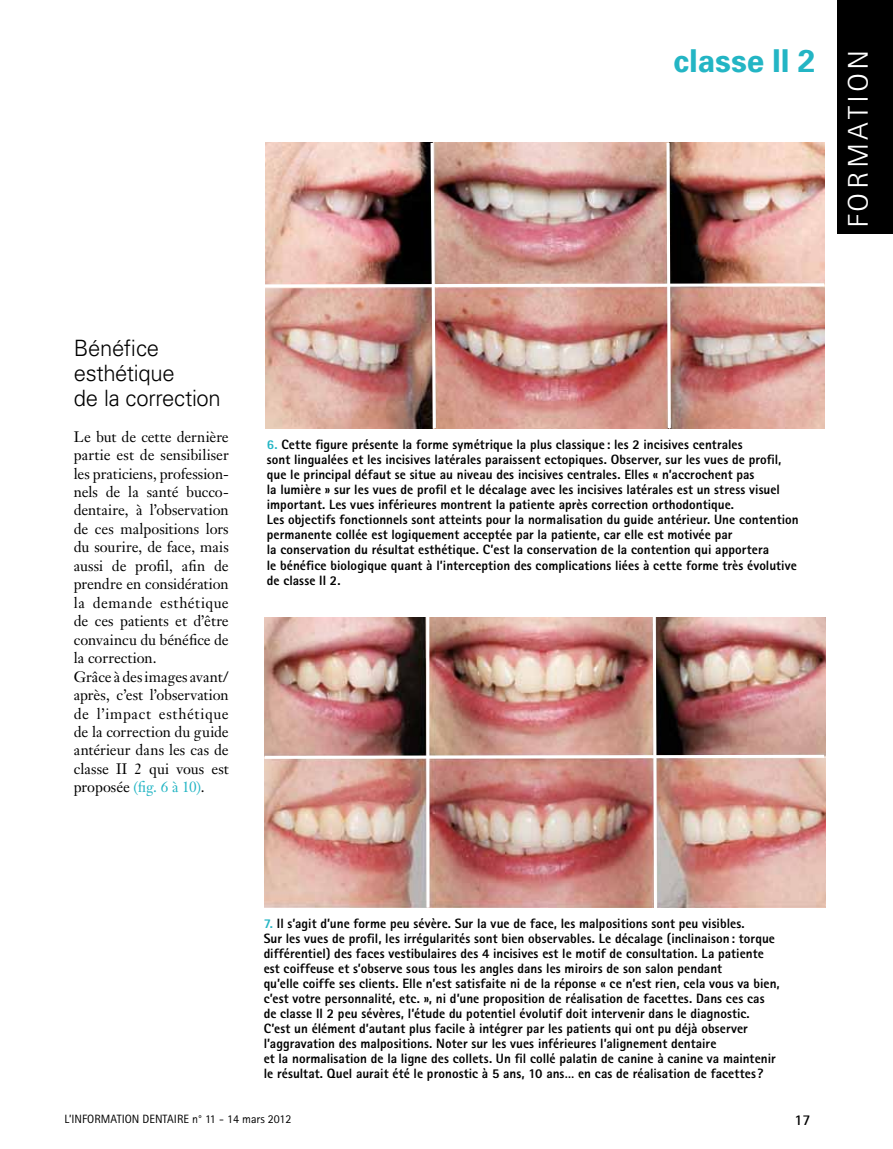
<style>
.page{position:relative;width:893px;height:1149px;background:#fff}
.page>*{position:absolute;margin:0;border:0;box-sizing:border-box;transform-origin:0 0}
.t1{font:700 31.5px "Univers";letter-spacing:-.005em;color:#23b5c4}
.t2{font:300 28.5px "Rotis Sans Serif";letter-spacing:.1em;color:#fff;scale:1.16 1}
.t3{font:300 22.5px/24.8px "Univers";letter-spacing:-.015em;color:#000}
.t4{font:15px/18.5px "Janson Text";color:#000}
.t5{font:700 15px "Rotis Sans Serif";color:#000}
.t6{font:800 13.5px/15px "Rotis Sans Serif";letter-spacing:.005em;color:#000}
.t7{font:12px "Rotis Sans Serif";color:#000}
.s1{color:#23b5c4}
</style>
<div class="page">
<div style="left:838px;top:0;width:55px;height:234px;background:#000"></div>
<img style="left:265px;top:142px;width:560px;height:287px">
<img style="left:264px;top:617px;width:562px;height:291px">
<h1 class="t1" style="left:673px;top:42px;width:143px">classe II 2</h1>
<h2 class="t2" style="left:842px;top:228px;width:156px;rotate:-90deg">formation</h2>
<h3 class="t3" style="left:74px;top:336px;width:149px">Bénéfice esthétique<br>de la correction</h3>
<p class="t4" style="left:74px;top:427px;width:156px">Le but de cette dernière partie est de sensibiliser les praticiens, profession&shy;nels de la santé bucco&shy;dentaire, à l’observation de ces malpositions lors du sourire, de face, mais aussi de profil, afin de prendre en considération la demande esthétique de ces patients et d’être convaincu du bénéfice de la correction.<br>Grâce à des images avant/ après, c’est l’observation de l’impact esthétique de la correction du guide antérieur dans les cas de classe II 2 qui vous est proposée <span class="s1">(fig. 6 à 10)</span>.</p>
<p class="t6" style="left:267px;top:437px;width:533px"><span class="s1">6.</span> Cette figure présente la forme symétrique la plus classique : les 2 incisives centrales<br>sont lingualées et les incisives latérales paraissent ectopiques. Observer, sur les vues de profil, que le principal défaut se situe au niveau des incisives centrales. Elles « n’accrochent pas<br>la lumière » sur les vues de profil et le décalage avec les incisives latérales est un stress visuel important. Les vues inférieures montrent la patiente après correction orthodontique.<br>Les objectifs fonctionnels sont atteints pour la normalisation du guide antérieur. Une contention permanente collée est logiquement acceptée par la patiente, car elle est motivée par<br>la conservation du résultat esthétique. C’est la conservation de la contention qui apportera<br>le bénéfice biologique quant à l’interception des complications liées à cette forme très évolutive de classe II 2.</p>
<p class="t6" style="left:264px;top:915px;width:518px"><span class="s1">7.</span> Il s’agit d’une forme peu sévère. Sur la vue de face, les malpositions sont peu visibles.<br>Sur les vues de profil, les irrégularités sont bien observables. Le décalage (inclinaison: torque différentiel) des faces vestibulaires des 4 incisives est le motif de consultation. La patiente est coiffeuse et s’observe sous tous les angles dans les miroirs de son salon pendant<br>qu’elle coiffe ses clients. Elle n’est satisfaite ni de la réponse « ce n’est rien, cela vous va bien, c’est votre personnalité, etc. », ni d’une proposition de réalisation de facettes. Dans ces cas de classe II 2 peu sévères, l’étude du potentiel évolutif doit intervenir dans le diagnostic.<br>C’est un élément d’autant plus facile à intégrer par les patients qui ont pu déjà observer l’aggravation des malpositions. Noter sur les vues inférieures l’alignement dentaire<br>et la normalisation de la ligne des collets. Un fil collé palatin de canine à canine va maintenir le résultat. Quel aurait été le pronostic à 5 ans, 10 ans… en cas de réalisation de facettes ?</p>
<p class="t7" style="left:65px;top:1111px;width:228px">L’INFORMATION DENTAIRE n° 11 - 14 mars 2012</p>
<p class="t5" style="left:794px;top:1110px;width:18px">17</p>
</div>
